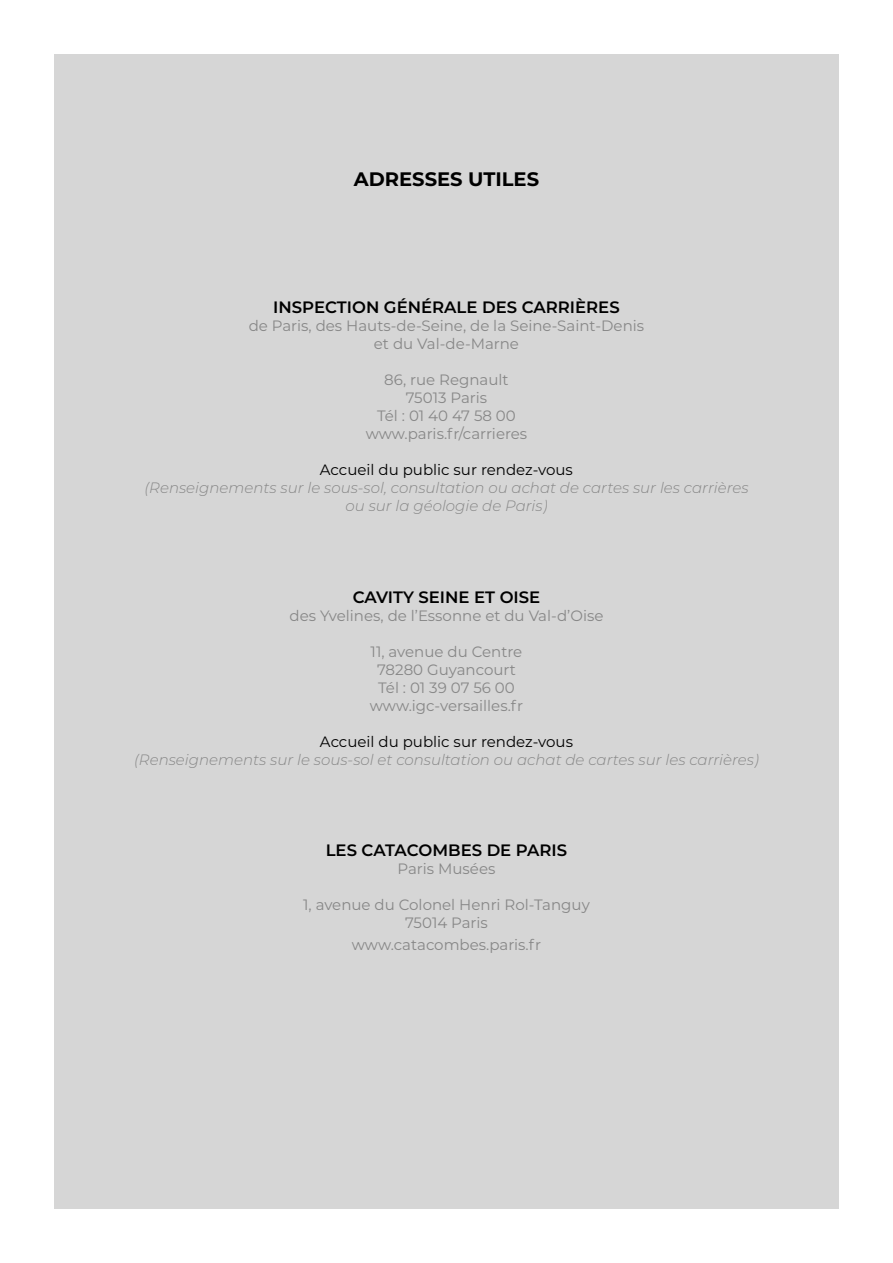
<style>
.page{position:relative;width:893px;height:1263px;background:#fff}
.page>*{position:absolute;margin:0;border:0;box-sizing:border-box;transform-origin:0 0}
.t1{font:700 19.5px "Montserrat";color:#000}
.t2{font:600 16.5px "Montserrat";color:#000}
.t3{font:15px/18px "Montserrat";color:#878787;text-align:center}
.t4{font:italic 300 15px/18px "Montserrat";color:#878787;text-align:center}
.t5{font:15px "Montserrat";color:#000}
</style>
<div class="page">
<div style="left:54px;top:54px;width:785px;height:1155px;background:#d6d6d6"></div>
<h1 class="t1" style="left:354px;top:165px;width:187px">ADRESSES UTILES</h1>
<p class="t2" style="left:273px;top:295px;width:348px">INSPECTION GÉNÉRALE DES CARRIÈRES</p>
<p class="t3" style="left:249px;top:316px;width:397px">de Paris, des Hauts-de-Seine, de la Seine-Saint-Denis et du Val-de-Marne</p>
<p class="t3" style="left:366px;top:370px;width:163px">86, rue Regnault<br>75013 Paris<br>Tél : 01 40 47 58 00 www.paris.fr/carrieres</p>
<p class="t5" style="left:320px;top:459px;width:255px">Accueil du public sur rendez-vous</p>
<p class="t4" style="left:144px;top:478px;width:606px">(Renseignements sur le sous-sol, consultation ou achat de cartes sur les carrières ou sur la géologie de Paris)</p>
<p class="t2" style="left:353px;top:585px;width:189px">CAVITY SEINE ET OISE</p>
<p class="t3" style="left:290px;top:606px;width:315px">des Yvelines, de l’Essonne et du Val-d’Oise</p>
<p class="t3" style="left:370px;top:642px;width:155px">11, avenue du Centre<br>78280 Guyancourt<br>Tél : 01 39 07 56 00 www.igc-versailles.fr</p>
<p class="t5" style="left:320px;top:731px;width:255px">Accueil du public sur rendez-vous</p>
<p class="t4" style="left:134px;top:750px;width:626px">(Renseignements sur le sous-sol et consultation ou achat de cartes sur les carrières)</p>
<p class="t2" style="left:326px;top:839px;width:243px">LES CATACOMBES DE PARIS</p>
<p class="t3" style="left:398px;top:860px;width:99px">Paris Musées</p>
<p class="t3" style="left:303px;top:896px;width:288px">1, avenue du Colonel Henri Rol-Tanguy<br>75014 Paris</p>
<p class="t3" style="left:352px;top:935px;width:191px">www.catacombes.paris.fr</p>
</div>
